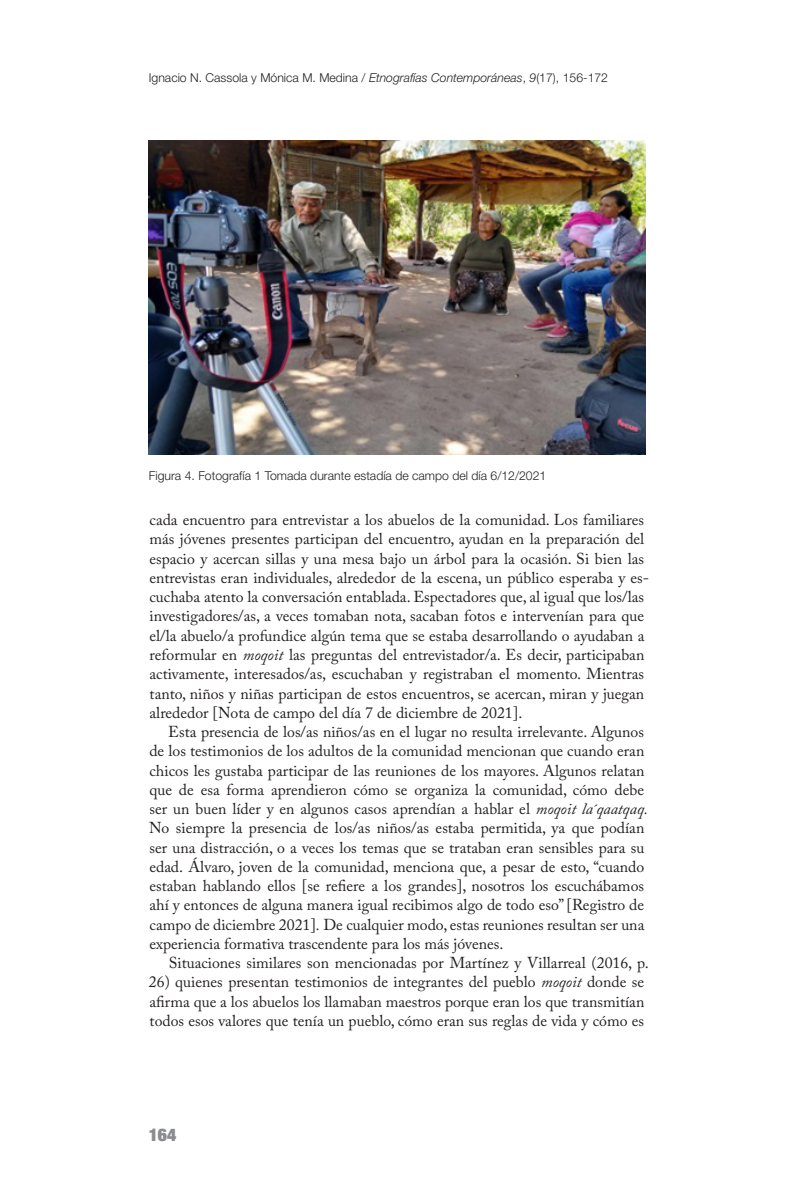
<style>
.page{position:relative;width:794px;height:1191px;background:#fff}
.page>*{position:absolute;margin:0;border:0;box-sizing:border-box;transform-origin:0 0}
.t1{font:900 condensed 17.5px "Helvetica Neue LT Std";color:#8a8c8f}
.Paragraph{font:15.75px/19.2px "Adobe Caslon Pro";color:#231f20}
.tituloImagen{font:300 12.25px "Helvetica Neue LT Std";color:#231f20}
.s1{font-style:italic}
</style>
<div class="page">
<img style="left:149px;top:140px;width:496px;height:315px">
<p class="tituloImagen" style="left:149px;top:70px;width:461px">Ignacio N. Cassola y Mónica M. Medina / <span class="s1">Etnografías Contemporáneas</span>, <span class="s1">9</span>(17), 156-172</p>
<p class="tituloImagen" style="left:149px;top:468px;width:399px">Figura 4. Fotografía 1 Tomada durante estadía de campo del día 6/12/2021</p>
<p class="Paragraph" style="left:149px;top:510px;width:501px">cada encuentro para entrevistar a los abuelos de la comunidad. Los familiares más jóvenes presentes participan del encuentro, ayudan en la preparación del espacio y acercan sillas y una mesa bajo un árbol para la ocasión. Si bien las entrevistas eran individuales, alrededor de la escena, un público esperaba y es&shy;cuchaba atento la conversación entablada. Espectadores que, al igual que los/las investigadores/as, a veces tomaban nota, sacaban fotos e intervenían para que el/la abuelo/a profundice algún tema que se estaba desarrollando o ayudaban a reformular en <span class="s1">moqoit</span> las preguntas del entrevistador/a. Es decir, participaban activamente, interesados/as, escuchaban y registraban el momento. Mientras tanto, niños y niñas participan de estos encuentros, se acercan, miran y juegan alrededor [Nota de campo del día 7 de diciembre de 2021].</p>
<p class="Paragraph" style="left:149px;top:722px;width:500px;text-indent:19px">Esta presencia de los/as niños/as en el lugar no resulta irrelevante. Algunos de los testimonios de los adultos de la comunidad mencionan que cuando eran chicos les gustaba participar de las reuniones de los mayores. Algunos relatan que de esa forma aprendieron cómo se organiza la comunidad, cómo debe ser un buen líder y en algunos casos aprendían a hablar el <span class="s1">moqoit la´qaatqaq.<br></span>No siempre la presencia de los/as niños/as estaba permitida, ya que podían ser una distracción, o a veces los temas que se trataban eran sensibles para su edad. Álvaro, joven de la comunidad, menciona que, a pesar de esto, “cuando estaban hablando ellos [se refiere a los grandes], nosotros los escuchábamos ahí y entonces de alguna manera igual recibimos algo de todo eso” [Registro de campo de diciembre 2021]<span class="s1">.</span> De cualquier modo, estas reuniones resultan ser una experiencia formativa trascendente para los más jóvenes.</p>
<p class="Paragraph" style="left:169px;top:953px;width:481px">Situaciones similares son mencionadas por Martínez y Villarreal (2016, p.</p>
<p class="Paragraph" style="left:149px;top:972px;width:497px;text-align:justify">26) quienes presentan testimonios de integrantes del pueblo <span class="s1">moqoit</span> donde se afirma que a los abuelos los llamaban maestros porque eran los que transmitían todos esos valores que tenía un pueblo, cómo eran sus reglas de vida y cómo es</p>
<p class="t1" style="left:149px;top:1124px;width:29px">164</p>
</div>
